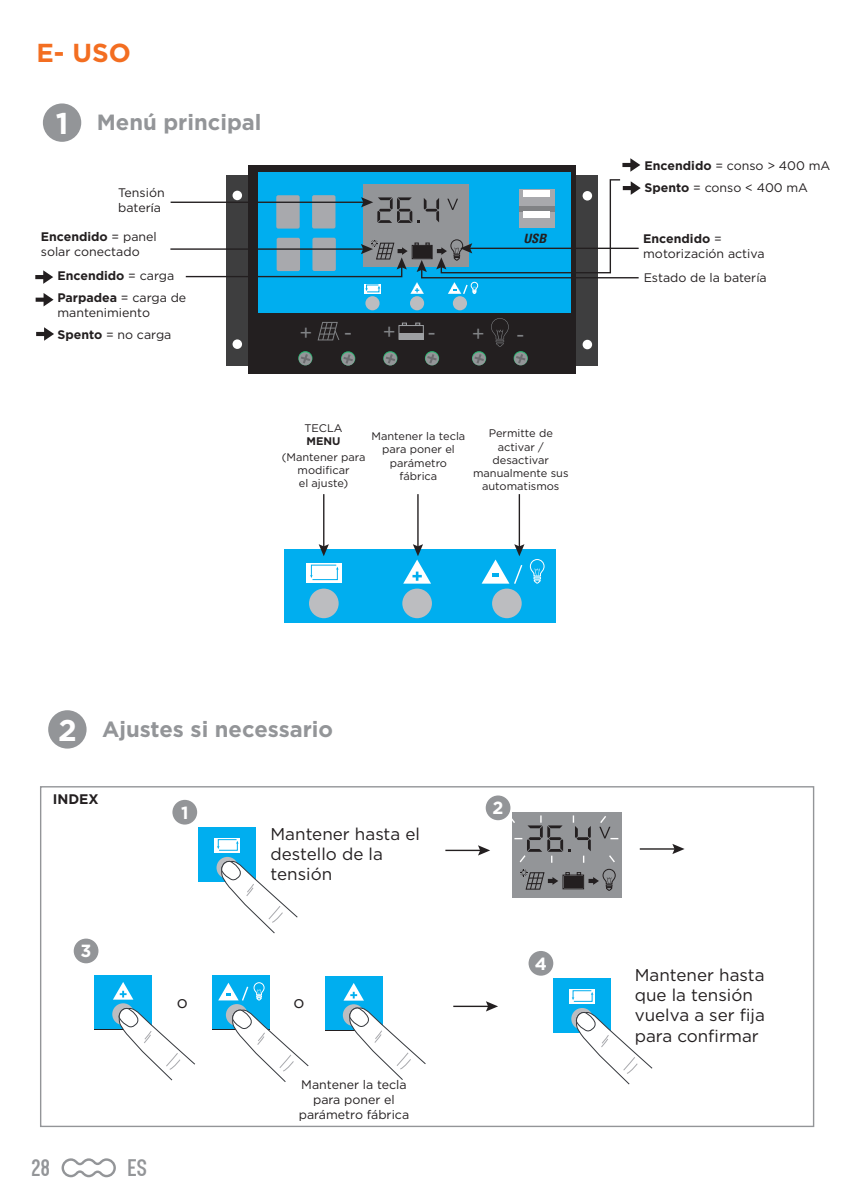
<style>
.page{position:relative;width:851px;height:1202px;background:#fff}
.page>*{position:absolute;margin:0;border:0;box-sizing:border-box;transform-origin:0 0}
.t1{font:700 30px "Gotham";color:#fff}
.t2{font:700 26px "Gotham";color:#f36e21}
.t3{font:24px "Kenzo";color:#939598}
.t4{font:700 22px "Gotham";color:#939598}
.t5{font:20.8px "Gotham";color:#808285}
.t6{font:700 17.6px "Gotham";color:#fff}
.t7{font:17px/20.4px "Gotham";color:#231f20}
.t8{font:700 13.8px "Gotham";color:#231f20}
.t9{font:italic 700 condensed 12.8px "Univers";color:#231f20}
.t10{font:12.4px/14.8px "Gotham";color:#231f20}
.t11{font:700 12.4px/22px "Gotham";color:#231f20}
.t12{font:11px/13.2px "Gotham";color:#231f20;text-align:center}
.t13{font:700 11px "Gotham";color:#231f20}
.s1{font-family:"Myriad Pro"}
.s2{font-weight:700}
.s3{font-weight:400}
</style>
<div class="page">
<svg style="left:62px;top:1158px;width:54px;height:19px"></svg>
<div style="left:43px;top:103px;width:38px;height:39px;background:#939598;border-radius:50%"></div>
<div style="left:48px;top:710px;width:39px;height:39px;background:#939598;border-radius:50%"></div>
<div style="left:226px;top:175px;width:22px;height:191px;background:#3e3e3f"></div>
<div style="left:575px;top:175px;width:22px;height:191px;background:#3e3e3f"></div>
<div style="left:248px;top:166px;width:328px;height:208px;background:#231f20"></div>
<div style="left:258px;top:172px;width:312px;height:140px;background:#00aeef"></div>
<div style="left:232px;top:339px;width:10px;height:10px;background:#fff;border-radius:50%"></div>
<div style="left:582px;top:340px;width:10px;height:9px;background:#fff;border-radius:50%"></div>
<svg style="left:317px;top:322px;width:23px;height:19px"></svg>
<svg style="left:298px;top:352px;width:14px;height:14px"></svg>
<svg style="left:341px;top:352px;width:14px;height:14px"></svg>
<svg style="left:383px;top:352px;width:14px;height:14px"></svg>
<svg style="left:425px;top:352px;width:14px;height:14px"></svg>
<div style="left:398px;top:325px;width:25px;height:15px;border:1px solid #9d9fa2"></div>
<svg style="left:415px;top:323px;width:5px;height:3px"></svg>
<svg style="left:402px;top:323px;width:5px;height:3px"></svg>
<div style="left:399px;top:333px;width:24px;height:6px;background:#9d9fa2"></div>
<svg style="left:472px;top:318px;width:55px;height:48px"></svg>
<div style="left:365px;top:296px;width:14px;height:14px;background:#bcbdc0;border-radius:50%"></div>
<div style="left:410px;top:296px;width:14px;height:14px;background:#bcbdc0;border-radius:50%"></div>
<div style="left:453px;top:296px;width:14px;height:14px;background:#bcbdc0;border-radius:50%"></div>
<hr style="left:170px;top:202px;width:195px;height:1px;background:#231f20">
<hr style="left:170px;top:248px;width:195px;height:2px;background:#231f20">
<hr style="left:35px;top:275px;width:10px;height:4px;background:#231f20">
<svg style="left:43px;top:270px;width:10px;height:14px"></svg>
<hr style="left:622px;top:163px;width:10px;height:4px;background:#231f20">
<svg style="left:630px;top:158px;width:10px;height:14px"></svg>
<svg style="left:36px;top:293px;width:18px;height:13px"></svg>
<hr style="left:36px;top:332px;width:10px;height:4px;background:#231f20">
<svg style="left:44px;top:327px;width:10px;height:14px"></svg>
<svg style="left:184px;top:178px;width:456px;height:118px"></svg>
<div style="left:284px;top:549px;width:271px;height:73px;background:#00aeef"></div>
<svg style="left:530px;top:559px;width:14px;height:24px"></svg>
<div style="left:309px;top:589px;width:29px;height:29px;background:#bcbdc0;border-radius:50%"></div>
<div style="left:402px;top:589px;width:30px;height:29px;background:#bcbdc0;border-radius:50%"></div>
<div style="left:492px;top:589px;width:29px;height:29px;background:#bcbdc0;border-radius:50%"></div>
<svg style="left:306px;top:563px;width:35px;height:19px"></svg>
<svg style="left:310px;top:564px;width:28px;height:16px"></svg>
<hr style="left:323px;top:494px;width:1px;height:54px;background:#231f20">
<svg style="left:318px;top:544px;width:11px;height:12px"></svg>
<hr style="left:417px;top:494px;width:1px;height:54px;background:#231f20">
<svg style="left:403px;top:544px;width:28px;height:40px"></svg>
<hr style="left:518px;top:494px;width:2px;height:54px;background:#231f20">
<svg style="left:481px;top:544px;width:43px;height:40px"></svg>
<div style="left:512px;top:812px;width:109px;height:86px;background:#939598"></div>
<div style="left:198px;top:828px;width:57px;height:54px;background:#00aeef"></div>
<svg style="left:216px;top:857px;width:22px;height:22px"></svg>
<div style="left:214px;top:838px;width:26px;height:14px;background:#fff"></div>
<svg style="left:217px;top:839px;width:21px;height:12px"></svg>
<div style="left:94px;top:975px;width:57px;height:53px;background:#00aeef"></div>
<div style="left:112px;top:1003px;width:22px;height:22px;background:#bcbdc0;border-radius:50%"></div>
<svg style="left:113px;top:982px;width:20px;height:18px"></svg>
<svg style="left:221px;top:860px;width:77px;height:74px"></svg>
<div style="left:553px;top:979px;width:57px;height:54px;background:#00aeef"></div>
<svg style="left:571px;top:1008px;width:22px;height:22px"></svg>
<div style="left:569px;top:989px;width:26px;height:14px;background:#fff"></div>
<svg style="left:571px;top:990px;width:22px;height:12px"></svg>
<svg style="left:575px;top:1011px;width:77px;height:74px"></svg>
<svg style="left:118px;top:1007px;width:77px;height:74px"></svg>
<div style="left:325px;top:976px;width:57px;height:53px;background:#00aeef"></div>
<div style="left:343px;top:1004px;width:21px;height:22px;background:#bcbdc0;border-radius:50%"></div>
<svg style="left:343px;top:983px;width:21px;height:18px"></svg>
<svg style="left:349px;top:1007px;width:77px;height:73px"></svg>
<div style="left:212px;top:976px;width:57px;height:53px;background:#00aeef"></div>
<div style="left:226px;top:1004px;width:21px;height:22px;background:#bcbdc0;border-radius:50%"></div>
<svg style="left:218px;top:982px;width:46px;height:19px"></svg>
<svg style="left:232px;top:1009px;width:77px;height:73px"></svg>
<svg style="left:507px;top:814px;width:111px;height:77px"></svg>
<hr style="left:445px;top:850px;width:37px;height:1px;background:#231f20">
<svg style="left:478px;top:845px;width:12px;height:10px"></svg>
<hr style="left:639px;top:848px;width:37px;height:2px;background:#231f20">
<svg style="left:672px;top:844px;width:12px;height:10px"></svg>
<hr style="left:453px;top:1006px;width:36px;height:1px;background:#231f20">
<svg style="left:486px;top:1001px;width:12px;height:10px"></svg>
<div style="left:172px;top:800px;width:25px;height:25px;background:#939598;border-radius:50%"></div>
<div style="left:485px;top:795px;width:25px;height:25px;background:#939598;border-radius:50%"></div>
<div style="left:74px;top:939px;width:24px;height:24px;background:#939598;border-radius:50%"></div>
<div style="left:528px;top:951px;width:25px;height:25px;background:#939598;border-radius:50%"></div>
<h2 class="t2" style="left:37px;top:35px;width:96px">E- USO</h2>
<h1 class="t1" style="left:56px;top:104px;width:14px">1</h1>
<h3 class="t4" style="left:97px;top:107px;width:166px">Menú principal</h3>
<p class="t10" style="left:118px;top:185px;width:48px">Tensión bater<span class="s1">í</span>a</p>
<p class="t10" style="left:41px;top:229px;width:117px"><span class="s2">Encendido</span> = panel solar conectado</p>
<p class="t11" style="left:57px;top:265px;width:130px">Encendido <span class="s3">= carga<br></span>Parpadea <span class="s3">= carga de</span></p>
<p class="t10" style="left:57px;top:302px;width:115px;line-height:22px">mantenimiento<br><span class="s2">Spento</span> = no carga</p>
<p class="t9" style="left:523px;top:231px;width:24px">USB</p>
<h3 class="t5" style="left:299px;top:319px;width:14px">+</h3>
<h3 class="t5" style="left:344px;top:319px;width:53px">- +</h3>
<h3 class="t5" style="left:427px;top:320px;width:59px">- +</h3>
<h3 class="t5" style="left:516px;top:321px;width:10px">-</h3>
<p class="t12" style="left:304px;top:421px;width:40px">TECLA</p>
<p class="t13" style="left:306px;top:434px;width:36px">MENU</p>
<p class="t12" style="left:281px;top:450px;width:85px">(Mantener para modificar<br>el ajuste)</p>
<p class="t12" style="left:371px;top:429px;width:95px">Mantener la tecla para poner el parámetro fábrica</p>
<p class="t12" style="left:473px;top:427px;width:97px">Permitte de activar / desactivar manualmente sus automatismos</p>
<p class="t10" style="left:644px;top:154px;width:187px;line-height:22px"><span class="s2">Encendido</span> = conso &gt; 400 mA<br><span class="s2">Spento</span> = conso &lt; 400 mA</p>
<p class="t10" style="left:643px;top:231px;width:123px"><span class="s2">Encendido</span> = motorización activa</p>
<p class="t10" style="left:643px;top:270px;width:125px">Estado de la batería</p>
<h1 class="t1" style="left:58px;top:710px;width:20px">2</h1>
<h3 class="t4" style="left:102px;top:714px;width:233px">Ajustes si necessario</h3>
<p class="t8" style="left:53px;top:790px;width:47px">INDEX</p>
<h3 class="t6" style="left:81px;top:939px;width:12px">3</h3>
<h3 class="t3" style="left:32px;top:1154px;width:20px">28</h3>
<h3 class="t3" style="left:128px;top:1154px;width:21px">ES</h3>
<h3 class="t6" style="left:181px;top:801px;width:9px">1</h3>
<h3 class="t6" style="left:492px;top:796px;width:12px">2</h3>
<h3 class="t7" style="left:270px;top:823px;width:151px">Mantener hasta el destello de la tensión</h3>
<h3 class="t7" style="left:177px;top:991px;width:12px">o</h3>
<h3 class="t7" style="left:293px;top:991px;width:12px">o</h3>
<p class="t10" style="left:299px;top:1077px;width:112px;text-align:center">Mantener la tecla para poner el parámetro fábrica</p>
<h3 class="t6" style="left:534px;top:952px;width:14px">4</h3>
<h3 class="t7" style="left:634px;top:964px;width:132px">Mantener hasta que la tensión vuelva a ser fija para confirmar</h3>
</div>
